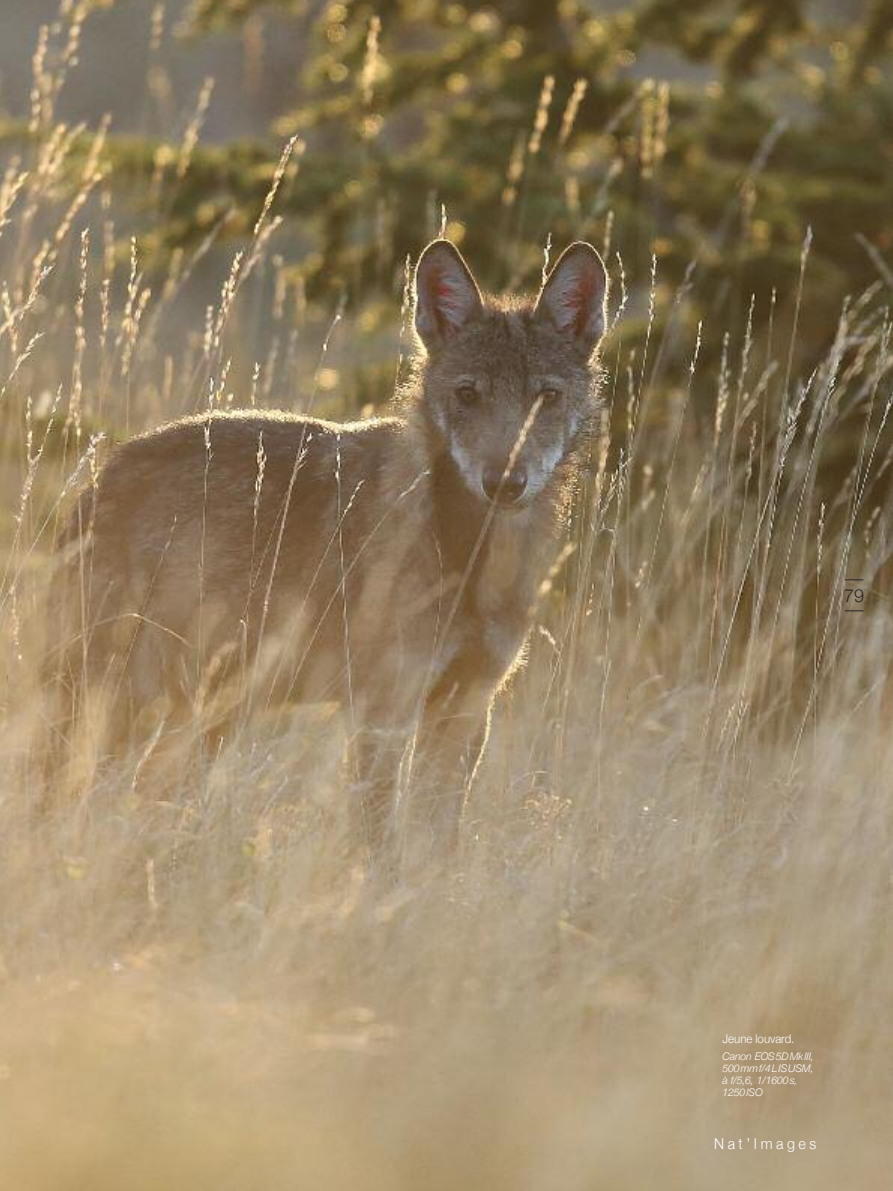
<style>
.page{position:relative;width:893px;height:1191px;background:#fff}
.page>*{position:absolute;margin:0;border:0;box-sizing:border-box;transform-origin:0 0}
.t1{font:300 18px "Helvetica Neue";color:#272526}
.t2{font:300 15px "Helvetica Neue";letter-spacing:.25em;color:#fff;scale:.95 1}
.t3{font:300 12px "Helvetica Neue";color:#fff;scale:.95 1}
.t4{font:italic 300 10.5px/12px "Helvetica Neue";letter-spacing:-.015em;color:#fff}
</style>
<div class="page">
<img style="left:0;top:0;width:893px;height:1191px">
<svg style="left:845px;top:579px;width:18px;height:1px"></svg>
<svg style="left:845px;top:610px;width:18px;height:1px"></svg>
<h1 class="t1" style="left:844px;top:584px;width:22px">79</h1>
<p class="t3" style="left:723px;top:1031px;width:77px">Jeune louvard.</p>
<p class="t4" style="left:723px;top:1049px;width:93px">Canon EOS5DMkIII,<br>500mmf/4LISUSM, à f/5,6, 1/1600s,<br>1250ISO</p>
<h2 class="t2" style="left:714px;top:1134px;width:109px">Nat’Images</h2>
</div>
